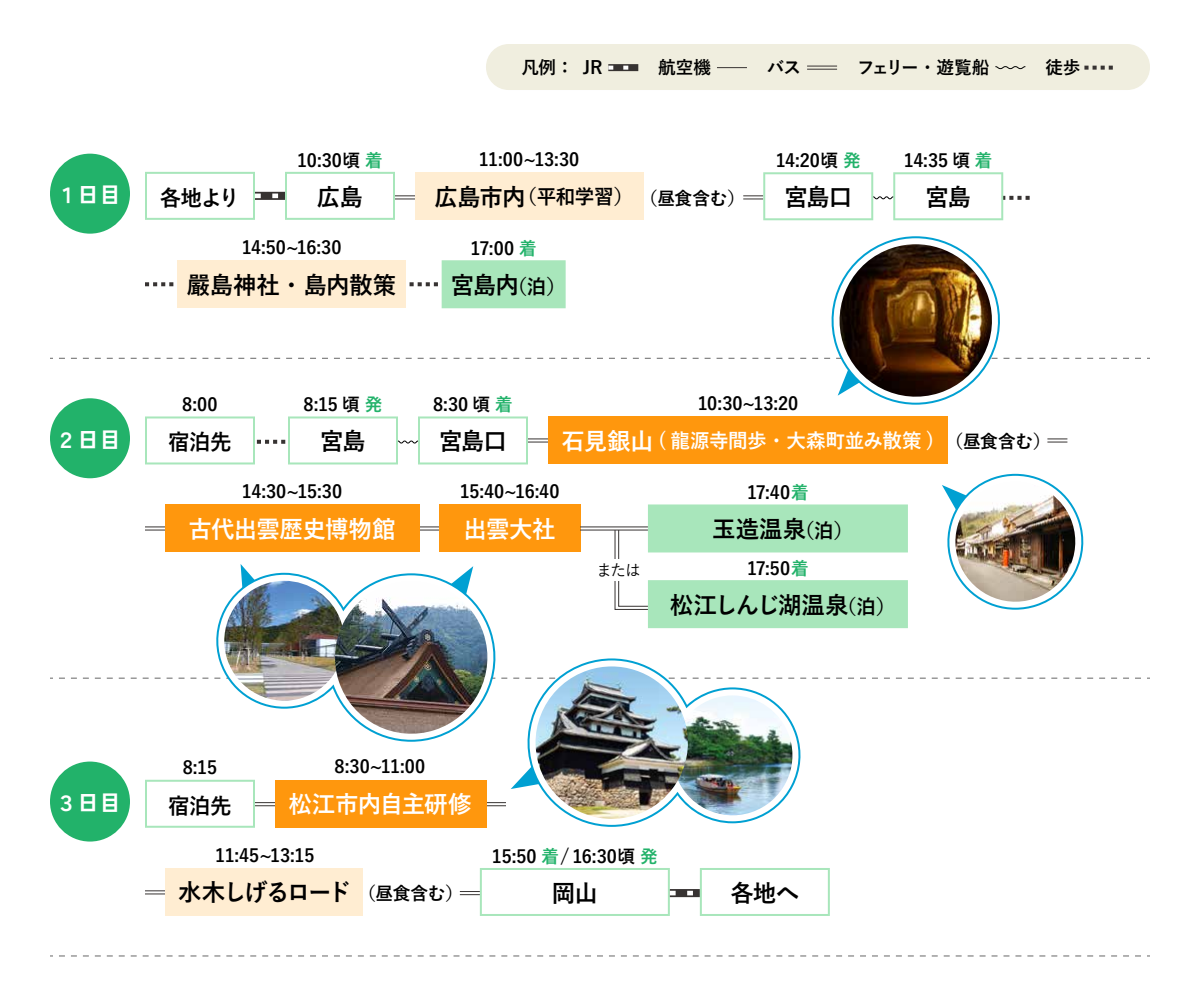
<style>
.page{position:relative;width:1200px;height:1000px;background:#fff}
.page>*{position:absolute;margin:0;border:0;box-sizing:border-box;transform-origin:0 0}
.t1{font:700 24px "Yu Go";letter-spacing:-.045em;color:#000}
.t2{font:700 24px "Yu Go";letter-spacing:-.025em;color:#fff}
.t3{font:700 24px "Yu Go";letter-spacing:-.07em;color:#000}
.t4{font:700 24px "Yu Go";letter-spacing:-.015em;color:#000}
.t5{font:700 24px "Yu Go";letter-spacing:-.095em;color:#000}
.t6{font:700 22px "Yu Go";letter-spacing:-.03em;color:#000}
.t7{font:700 22px "Zen Kaku Gothic New";color:#fff}
.t8{font:700 20px "Yu Go";letter-spacing:-.02em;color:#fff}
.t9{font:700 20px "Yu Go";color:#000}
.t10{font:700 18px "Yu Go";letter-spacing:-.015em;color:#000}
.t11{font:500 16px "Yu Go";color:#000}
.s1{color:#22b26a}
.s2{font-size:24px}
.s3{font-size:20px}
</style>
<div class="page">
<div style="left:486px;top:44px;width:664px;height:46px;background:#f0eedf;border-radius:23px"></div>
<div style="left:50px;top:154px;width:80px;height:80px;background:#22b26a;border-radius:40px"></div>
<svg style="left:145px;top:172px;width:270px;height:48px"></svg>
<div style="left:415px;top:172px;width:228px;height:48px;background:#ffedd2"></div>
<svg style="left:608px;top:64px;width:30px;height:7px"></svg>
<svg style="left:608px;top:66px;width:30px;height:4px"></svg>
<svg style="left:995px;top:66px;width:31px;height:4px"></svg>
<hr style="left:807px;top:69px;width:30px;height:1px;background:#373332">
<hr style="left:807px;top:66px;width:30px;height:1px;background:#373332">
<svg style="left:1086px;top:66px;width:27px;height:4px"></svg>
<hr style="left:717px;top:67px;width:30px;height:1px;background:#373332">
<div style="left:50px;top:398px;width:80px;height:80px;background:#22b26a;border-radius:40px"></div>
<svg style="left:1047px;top:438px;width:20px;height:5px"></svg>
<svg style="left:419px;top:526px;width:20px;height:5px"></svg>
<svg style="left:145px;top:526px;width:20px;height:5px"></svg>
<div style="left:439px;top:504px;width:141px;height:48px;background:#ff970d"></div>
<div style="left:165px;top:504px;width:254px;height:48px;background:#ff970d"></div>
<div style="left:50px;top:762px;width:80px;height:80px;background:#22b26a;border-radius:40px"></div>
<hr style="left:580px;top:530px;width:68px;height:1px;background:#373332">
<hr style="left:580px;top:526px;width:68px;height:1px;background:#373332">
<svg style="left:614px;top:504px;width:294px;height:124px"></svg>
<div style="left:595px;top:559px;width:47px;height:21px;background:#fff"></div>
<svg style="left:59px;top:955px;width:1091px;height:1px"></svg>
<svg style="left:145px;top:890px;width:20px;height:4px"></svg>
<svg style="left:460px;top:868px;width:370px;height:48px"></svg>
<div style="left:165px;top:868px;width:198px;height:48px;background:#ffedd2"></div>
<svg style="left:743px;top:172px;width:285px;height:48px"></svg>
<svg style="left:145px;top:416px;width:403px;height:48px"></svg>
<div style="left:548px;top:416px;width:400px;height:48px;background:#ff970d"></div>
<svg style="left:59px;top:677px;width:1091px;height:151px"></svg>
<svg style="left:517px;top:658px;width:286px;height:169px"></svg>
<img style="left:697px;top:695px;width:103px;height:127px">
<img style="left:526px;top:666px;width:171px;height:162px">
<svg style="left:241px;top:564px;width:8px;height:9px"></svg>
<svg style="left:465px;top:566px;width:8px;height:7px"></svg>
<svg style="left:208px;top:573px;width:295px;height:169px"></svg>
<img style="left:217px;top:581px;width:109px;height:127px">
<img style="left:326px;top:581px;width:171px;height:162px">
<svg style="left:59px;top:236px;width:1091px;height:169px"></svg>
<img style="left:830px;top:244px;width:171px;height:161px">
<svg style="left:942px;top:474px;width:142px;height:136px"></svg>
<img style="left:948px;top:482px;width:135px;height:127px">
<p class="t10" style="left:297px;top:150px;width:87px">10:30頃 <span class="s1">着</span></p>
<p class="t10" style="left:522px;top:57px;width:82px">凡例： JR</p>
<p class="t10" style="left:658px;top:57px;width:54px">航空機</p>
<p class="t10" style="left:767px;top:57px;width:36px">バス</p>
<p class="t10" style="left:857px;top:57px;width:134px">フェリー・遊覧船</p>
<p class="t10" style="left:1045px;top:57px;width:37px">徒歩</p>
<p class="t10" style="left:479px;top:149px;width:102px">11:00~13:30</p>
<p class="t10" style="left:776px;top:150px;width:86px">14:20頃 <span class="s1">発</span></p>
<p class="t10" style="left:904px;top:150px;width:90px">14:35 頃 <span class="s1">着</span></p>
<p class="t7" style="left:55px;top:182px;width:67px">１日目</p>
<p class="t6" style="left:160px;top:185px;width:82px">各地より</p>
<h1 class="t1" style="left:317px;top:183px;width:48px">広島</h1>
<p class="t10" style="left:640px;top:188px;width:107px">（昼食含む）</p>
<p class="t9" style="left:435px;top:186px;width:200px"><span class="s2">広島市内</span>（平和学習）</p>
<p class="t10" style="left:242px;top:237px;width:101px">14:50~16:30</p>
<h1 class="t4" style="left:187px;top:271px;width:211px">嚴島神社・島内散策</h1>
<p class="t10" style="left:471px;top:238px;width:68px">17:00 <span class="s1">着</span></p>
<h1 class="t1" style="left:451px;top:272px;width:117px">宮島内<span class="s3">（泊）</span></h1>
<h1 class="t1" style="left:784px;top:184px;width:69px">宮島口</h1>
<p class="t10" style="left:182px;top:394px;width:37px">8:00</p>
<p class="t10" style="left:304px;top:394px;width:80px">8:15 頃 <span class="s1">発</span></p>
<p class="t10" style="left:433px;top:394px;width:81px">8:30 頃 <span class="s1">着</span></p>
<p class="t10" style="left:698px;top:393px;width:102px">10:30~13:20</p>
<h1 class="t1" style="left:926px;top:184px;width:47px">宮島</h1>
<p class="t7" style="left:55px;top:426px;width:67px">２日目</p>
<p class="t6" style="left:168px;top:430px;width:65px">宿泊先</p>
<h1 class="t1" style="left:320px;top:428px;width:47px">宮島</h1>
<h1 class="t1" style="left:439px;top:428px;width:69px">宮島口</h1>
<p class="t8" style="left:562px;top:430px;width:374px"><span class="s2">石見銀山</span> ( 龍源寺間歩・大森町並み散策 )</p>
<p class="t10" style="left:946px;top:431px;width:107px">（昼食含む）</p>
<p class="t10" style="left:242px;top:481px;width:102px">14:30~15:30</p>
<p class="t10" style="left:460px;top:481px;width:101px">15:40~16:40</p>
<p class="t10" style="left:747px;top:482px;width:63px">17:40<span class="s1">着</span></p>
<h1 class="t2" style="left:189px;top:516px;width:208px">古代出雲歴史博物館</h1>
<h1 class="t2" style="left:464px;top:516px;width:94px">出雲大社</h1>
<h1 class="t1" style="left:712px;top:516px;width:143px">玉造温泉<span class="s3">（泊）</span></h1>
<p class="t11" style="left:597px;top:555px;width:46px">または</p>
<p class="t10" style="left:747px;top:558px;width:63px">17:50<span class="s1">着</span></p>
<h1 class="t3" style="left:670px;top:592px;width:227px">松江しんじ湖温泉<span class="s3">（泊）</span></h1>
<p class="t7" style="left:55px;top:790px;width:67px">３日目</p>
<p class="t10" style="left:183px;top:758px;width:36px">8:15</p>
<p class="t6" style="left:168px;top:793px;width:65px">宿泊先</p>
<p class="t10" style="left:335px;top:757px;width:92px">8:30~11:00</p>
<h1 class="t2" style="left:288px;top:791px;width:185px">松江市内自主研修</h1>
<p class="t10" style="left:215px;top:845px;width:101px">11:45~13:15</p>
<p class="t10" style="left:492px;top:846px;width:167px">15:50 <span class="s1">着</span>/ 16:30頃 <span class="s1">発</span></p>
<h1 class="t5" style="left:178px;top:879px;width:175px">水木しげるロード</h1>
<h1 class="t1" style="left:730px;top:880px;width:70px">各地へ</h1>
<h1 class="t1" style="left:552px;top:880px;width:48px">岡山</h1>
<p class="t10" style="left:358px;top:883px;width:107px">（昼食含む）</p>
</div>
